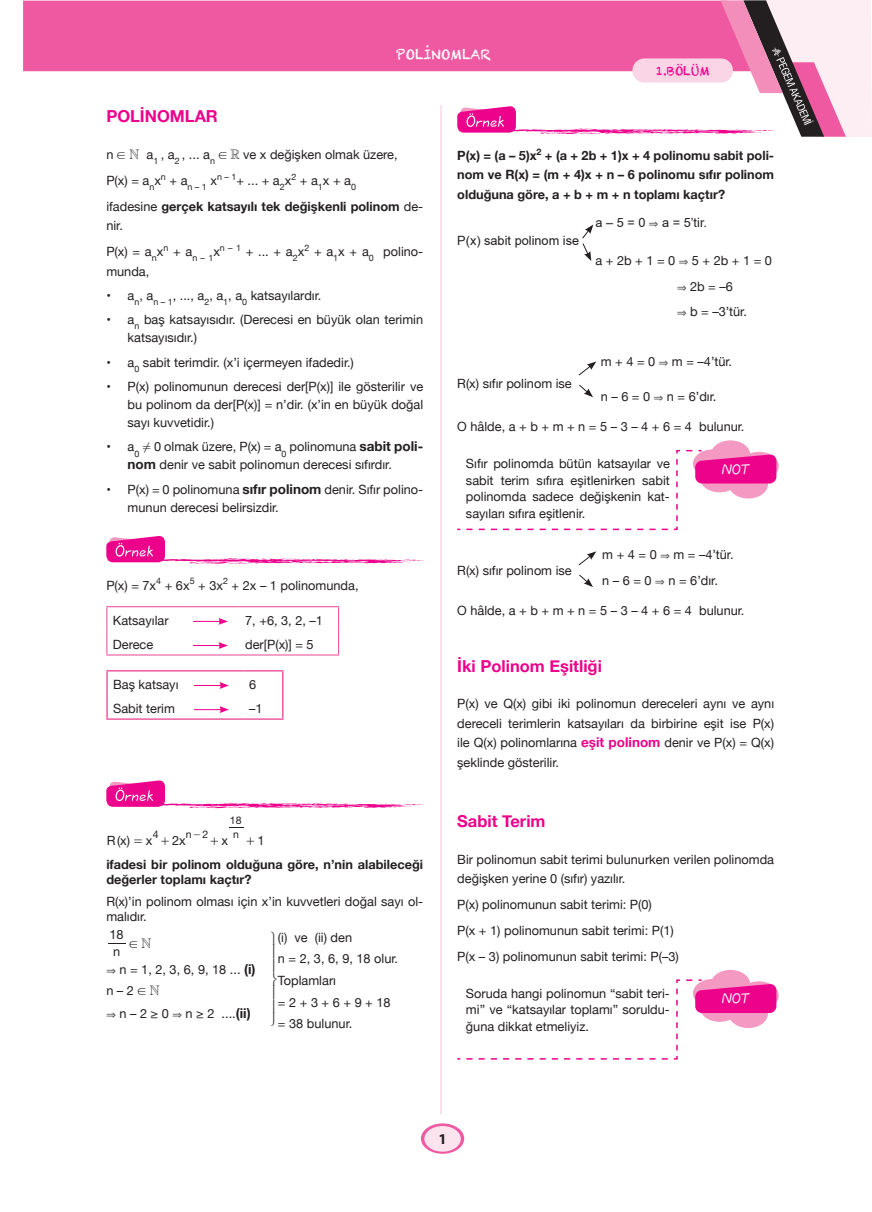
<style>
.page{position:relative;width:872px;height:1212px;background:#fff}
.page>*{position:absolute;margin:0;border:0;box-sizing:border-box;transform-origin:0 0}
.t1{font:700 16.5px "Helvetica Neue";color:#ed028c}
.t2{font:15px "Quill Script";color:#f2f3f4}
.t3{font:700 15px "Myriad Pro";color:#231f20}
.t4{font:13.5px "Chalkduster";color:#fff}
.t5{font:13.5px "MT Extra";color:#231f20}
.t6{font:12.75px/26px "Helvetica Neue";color:#231f20}
.t7{font:700 12.75px/19.5px "Helvetica Neue";color:#231f20}
.t8{font:12.75px "TR Arial";color:#231f20}
.t9{font:12.75px "MM Times Roman";color:#231f20}
.t10{font:12.75px "MM Relation";color:#231f20}
.t11{font:12px "Chalkduster";color:#ed028c}
.t12{font:10.5px "Helvetica Neue";color:#231f20}
.s1{font-family:"MM Relation"}
.s2{font-family:"M Ma Fermat"}
.s3{font-weight:700}
.s4{font-family:"MM Negate"}
.s5{font-weight:700;font-size:13.5px}
.s6{font-family:"MM Times Roman"}
.s7{font-family:"Helvetica Neue"}
.s8{font-family:"MM Arrow"}
.s9{font-weight:700;font-size:13.5px;color:#ed028c}
</style>
<div class="page">
<svg style="left:421px;top:1123px;width:43px;height:31px"></svg>
<div style="left:424px;top:1126px;width:37px;height:25px;background:#fce4ee;border-radius:50%"></div>
<hr style="left:440px;top:105px;width:2px;height:1009px;background:#ef59a1">
<div style="left:23px;top:1px;width:434px;height:70px;background:#ef59a1"></div>
<svg style="left:106px;top:536px;width:318px;height:28px"></svg>
<hr style="left:106px;top:606px;width:81px;height:1px;background:#ef59a1">
<hr style="left:187px;top:606px;width:52px;height:1px;background:#ef59a1">
<hr style="left:239px;top:606px;width:100px;height:1px;background:#ef59a1">
<svg style="left:106px;top:607px;width:1px;height:47px"></svg>
<svg style="left:338px;top:607px;width:1px;height:47px"></svg>
<hr style="left:106px;top:654px;width:81px;height:1px;background:#ef59a1">
<hr style="left:187px;top:654px;width:52px;height:1px;background:#ef59a1">
<hr style="left:239px;top:654px;width:100px;height:1px;background:#ef59a1">
<svg style="left:193px;top:618px;width:35px;height:7px"></svg>
<svg style="left:193px;top:642px;width:35px;height:7px"></svg>
<hr style="left:106px;top:670px;width:82px;height:1px;background:#ef59a1">
<hr style="left:106px;top:671px;width:2px;height:24px;background:#ef59a1">
<hr style="left:188px;top:670px;width:55px;height:1px;background:#ef59a1">
<hr style="left:243px;top:670px;width:40px;height:1px;background:#ef59a1">
<hr style="left:106px;top:695px;width:2px;height:23px;background:#ef59a1">
<svg style="left:282px;top:671px;width:1px;height:47px"></svg>
<hr style="left:106px;top:718px;width:82px;height:2px;background:#ef59a1">
<hr style="left:188px;top:718px;width:55px;height:2px;background:#ef59a1">
<hr style="left:243px;top:718px;width:40px;height:2px;background:#ef59a1">
<svg style="left:194px;top:682px;width:35px;height:7px"></svg>
<svg style="left:194px;top:706px;width:35px;height:7px"></svg>
<svg style="left:106px;top:780px;width:318px;height:29px"></svg>
<svg style="left:229px;top:827px;width:14px;height:1px"></svg>
<svg style="left:108px;top:943px;width:18px;height:1px"></svg>
<svg style="left:457px;top:0;width:415px;height:137px"></svg>
<svg style="left:582px;top:224px;width:11px;height:37px"></svg>
<svg style="left:578px;top:361px;width:18px;height:15px"></svg>
<svg style="left:579px;top:384px;width:14px;height:13px"></svg>
<div style="left:710px;top:440px;width:40px;height:29px;background:#f499c2;border-radius:50%"></div>
<div style="left:739px;top:452px;width:39px;height:28px;background:#f15bab;border-radius:50%"></div>
<svg style="left:457px;top:449px;width:319px;height:82px"></svg>
<svg style="left:578px;top:551px;width:18px;height:15px"></svg>
<svg style="left:579px;top:574px;width:14px;height:13px"></svg>
<div style="left:710px;top:970px;width:40px;height:28px;background:#f499c2;border-radius:50%"></div>
<div style="left:739px;top:981px;width:39px;height:29px;background:#f15bab;border-radius:50%"></div>
<svg style="left:457px;top:979px;width:319px;height:81px"></svg>
<p class="t4" style="left:396px;top:46px;width:97px">POLİNOMLAR</p>
<p class="t11" style="left:656px;top:64px;width:55px">1.BÖLÜM</p>
<p class="t1" style="left:106px;top:104px;width:113px">POLİNOMLAR</p>
<p class="t6" style="left:106px;top:142px;width:318px">n <span class="s1">!</span> <span class="s2">N</span> a<sub>1</sub> , a<sub>2</sub> , ... a<sub>n</sub> <span class="s1">!</span> <span class="s2">R</span> ve x değişken olmak üzere,<br>P(x) = a<sub>n</sub>x<sup>n</sup> + a<sub>n</sub> <sub>–</sub> <sub>1</sub> x<sup>n</sup> <sup>–</sup> <sup>1</sup>+ ... + a<sub>2</sub>x<sup>2</sup> + a<sub>1</sub>x + a<sub>0<br></sub>ifadesine <span class="s3">gerçek katsayılı tek değişkenli polinom</span> de-</p>
<p class="t6" style="left:106px;top:213px;width:318px">nir.<br>P(x) = a<sub>n</sub>x<sup>n</sup> + a<sub>n</sub> <sub>–</sub> <sub>1</sub>x<sup>n</sup> <sup>–</sup> <sup>1</sup> + ... + a<sub>2</sub>x<sup>2</sup> + a<sub>1</sub>x + a<sub>0</sub> polino-</p>
<p class="t6" style="left:106px;top:259px;width:45px">munda,</p>
<p class="t6" style="left:106px;top:283px;width:216px">• a<sub>n</sub>, a<sub>n</sub> <sub>–</sub> <sub>1</sub>, ..., a<sub>2</sub>, a<sub>1</sub>, a<sub>0</sub> katsayılardır.</p>
<p class="t6" style="left:128px;top:311px;width:297px;line-height:18px;text-indent:-21px">• a<sub>n</sub> baş katsayısıdır. (Derecesi en büyük olan terimin katsayısıdır.)</p>
<p class="t6" style="left:106px;top:350px;width:249px">• a<sub>0</sub> sabit terimdir. (x’i içermeyen ifadedir.)</p>
<p class="t6" style="left:128px;top:378px;width:297px;line-height:18px;text-align:justify;text-indent:-21px">• P(x) polinomunun derecesi der[P(x)] ile gösterilir ve bu polinom da der[P(x)] = n’dir. (x’in en büyük doğal sayı kuvvetidir.)</p>
<p class="t6" style="left:128px;top:439px;width:297px;line-height:18px;text-indent:-21px">• a<sub>0</sub> <span class="s4">!</span> 0 olmak üzere, P(x) = a<sub>0</sub> polinomuna <span class="s5">sabit poli&shy;nom</span> denir ve sabit polinomun derecesi sıfırdır.</p>
<p class="t6" style="left:128px;top:481px;width:297px;line-height:18px;text-indent:-21px">• P(x) = 0 polinomuna <span class="s5">sıfır polinom</span> denir. Sıfır polino&shy;munun derecesi belirsizdir.</p>
<p class="t6" style="left:106px;top:573px;width:254px">P(x) = 7x<sup>4</sup> + 6x<sup>5</sup> + 3x<sup>2</sup> + 2x – 1 polinomunda,</p>
<p class="t6" style="left:113px;top:608px;width:57px">Katsayılar</p>
<p class="t6" style="left:245px;top:608px;width:79px">7, +6, 3, 2, –1</p>
<p class="t6" style="left:113px;top:632px;width:42px">Derece</p>
<p class="t6" style="left:245px;top:632px;width:70px">der[P(x)] = 5</p>
<p class="t6" style="left:113px;top:672px;width:67px">Baş katsayı</p>
<p class="t6" style="left:249px;top:672px;width:9px">6</p>
<p class="t6" style="left:113px;top:696px;width:63px">Sabit terim</p>
<p class="t6" style="left:249px;top:696px;width:15px">–1</p>
<p class="t12" style="left:230px;top:813px;width:13px">18</p>
<p class="t12" style="left:153px;top:826px;width:7px">4</p>
<p class="t12" style="left:186px;top:826px;width:24px">n<span class="s6">-</span>2</p>
<p class="t12" style="left:233px;top:826px;width:7px">n</p>
<p class="t6" style="left:107px;top:828px;width:47px">Rx() x</p>
<p class="t6" style="left:161px;top:828px;width:26px"><span class="s6">+</span> x2</p>
<p class="t9" style="left:246px;top:834px;width:20px">+<span class="s7">1</span></p>
<p class="t9" style="left:210px;top:834px;width:19px">+<span class="s7">x</span></p>
<p class="t9" style="left:134px;top:834px;width:10px">=</p>
<p class="t7" style="left:106px;top:857px;width:318px;line-height:15.3px">ifadesi bir polinom olduğuna göre, n’nin alabileceği değerler toplamı kaçtır?</p>
<p class="t6" style="left:106px;top:894px;width:318px;line-height:15.3px">R(x)’in polinom olması için x’in kuvvetleri doğal sayı ol&shy;malıdır.</p>
<p class="t6" style="left:113px;top:939px;width:9px">n</p>
<p class="t6" style="left:109px;top:922px;width:16px">18</p>
<p class="t5" style="left:261px;top:1026px;width:96px;rotate:-90deg">1442443</p>
<p class="t6" style="left:278px;top:927px;width:122px;line-height:21.8px">(i) ve (ii) den<br>n = 2, 3, 6, 9, 18 olur.<br>Toplamları<br>= 2 + 3 + 6 + 9 + 18</p>
<p class="t10" style="left:129px;top:937px;width:24px">! <span class="s2">N</span></p>
<p class="t6" style="left:106px;top:959px;width:151px;line-height:22.2px"><span class="s8">&amp;</span> n = 1, 2, 3, 6, 9, 18 ... <span class="s5">(i) </span>n – 2 <span class="s1">!</span> <span class="s2">N<br></span><span class="s8">&amp;</span> n – 2 ≥ 0 <span class="s8">&amp;</span> n ≥ 2 ....<span class="s5">(ii)</span></p>
<p class="t6" style="left:278px;top:1011px;width:76px">= 38 bulunur.</p>
<p class="t7" style="left:457px;top:146px;width:318px;text-align:justify">P(x) = (a – 5)x<sup>2</sup> + (a + 2b + 1)x + 4 polinomu sabit poli&shy;nom ve R(x) = (m + 4)x + n – 6 polinomu sıfır polinom olduğuna göre, a + b + m + n toplamı kaçtır?</p>
<p class="t8" style="left:457px;top:232px;width:123px">P(x) sabit polinom ise</p>
<p class="t8" style="left:595px;top:214px;width:113px">a – 5 = 0 <span class="s8">&amp;</span> a = 5’tir.</p>
<p class="t6" style="left:677px;top:248px;width:96px;text-indent:-82px">a + 2b + 1 = 0 <span class="s8">&amp;</span> 5 + 2b + 1 = 0 <span class="s8">&amp;</span> 2b = –6<br><span class="s8">&amp;</span> b = –3’tür.</p>
<p class="t6" style="left:601px;top:350px;width:133px">m + 4 = 0 <span class="s8">&amp;</span> m = –4’tür.</p>
<p class="t6" style="left:601px;top:384px;width:117px">n – 6 = 0 <span class="s8">&amp;</span> n = 6’dır.</p>
<p class="t6" style="left:457px;top:415px;width:289px">O hâlde, a + b + m + n = 5 – 3 – 4 + 6 = 4 bulunur.</p>
<p class="t2" style="left:721px;top:460px;width:29px">NOT</p>
<p class="t6" style="left:457px;top:371px;width:116px">R(x) sıfır polinom ise</p>
<p class="t6" style="left:466px;top:456px;width:205px;line-height:16.5px;text-align:justify">Sıfır polinomda bütün katsayılar ve sabit terim sıfıra eşitlenirken sabit polinomda sadece değişkenin kat&shy;sayıları sıfıra eşitlenir.</p>
<p class="t6" style="left:602px;top:542px;width:133px">m + 4 = 0 <span class="s8">&amp;</span> m = –4’tür. n – 6 = 0 <span class="s8">&amp;</span> n = 6’dır.</p>
<p class="t6" style="left:457px;top:598px;width:289px">O hâlde, a + b + m + n = 5 – 3 – 4 + 6 = 4 bulunur.</p>
<p class="t1" style="left:457px;top:653px;width:146px">İki Polinom Eşitliği</p>
<p class="t6" style="left:457px;top:695px;width:318px;line-height:19.5px;text-align:justify">P(x) ve Q(x) gibi iki polinomun dereceleri aynı ve aynı dereceli terimlerin katsayıları da birbirine eşit ise P(x) ile Q(x) polinomlarına <span class="s9">eşit polinom</span> denir ve P(x) = Q(x) şeklinde gösterilir.</p>
<p class="t6" style="left:457px;top:558px;width:116px">R(x) sıfır polinom ise</p>
<p class="t1" style="left:457px;top:808px;width:90px">Sabit Terim</p>
<p class="t6" style="left:457px;top:850px;width:318px;line-height:19.5px">Bir polinomun sabit terimi bulunurken verilen polinomda değişken yerine 0 (sıfır) yazılır.</p>
<p class="t6" style="left:457px;top:892px;width:223px">P(x) polinomunun sabit terimi: P(0)<br>P(x + 1) polinomunun sabit terimi: P(1)<br>P(x – 3) polinomunun sabit terimi: P(–3)</p>
<p class="t2" style="left:721px;top:990px;width:29px">NOT</p>
<p class="t6" style="left:466px;top:985px;width:205px;line-height:16.5px;text-align:justify">Soruda hangi polinomun “sabit teri&shy;mi” ve “katsayılar toplamı” soruldu&shy;ğuna dikkat etmeliyiz.</p>
<p class="t3" style="left:438px;top:1129px;width:10px">1</p>
</div>
